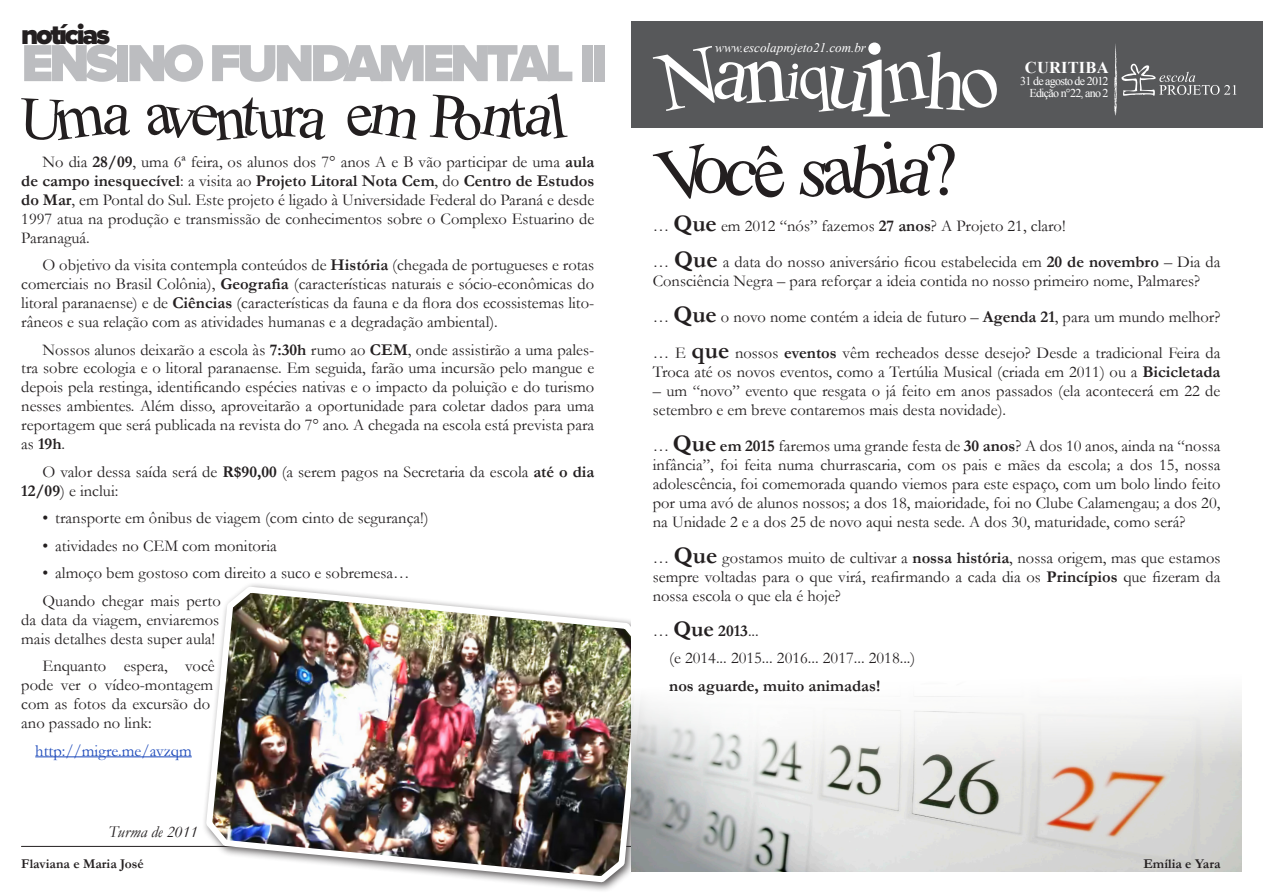
<style>
.page{position:relative;width:1263px;height:893px;background:#fff}
.page>*{position:absolute;margin:0;border:0;box-sizing:border-box;transform-origin:0 0}
.t1{font:900 54px "Proxima Nova";letter-spacing:-.08em;color:#bcbdc0}
.t2{font:900 28.5px "Proxima Nova";letter-spacing:-.08em;color:#231f20}
.t3{font:16.5px/18.9px "Garamond";color:#231f20;text-align:justify}
.t4{font:700 16.5px "Garamond";color:#231f20}
.t5{font:16.5px "Garamond";color:#1a48ba}
.t6{font:italic 16.5px "Garamond";color:#231f20}
.t7{font:700 16.5px "Times New Roman";letter-spacing:.01em;color:#fff}
.t8{font:700 13.5px "Garamond";color:#231f20}
.t9{font:italic 13.05px "Times New Roman";color:#fff}
.t10{font:12px "Times New Roman";letter-spacing:-.06em;color:#fff}
.s1{font-weight:700}
.s2{font-weight:700;font-size:24px}
.s3{font-weight:700;font-size:22.5px}
</style>
<div class="page">
<hr style="left:21px;top:846px;width:610px;height:1px;background:#231f20">
<div style="left:202px;top:582px;width:454px;height:311px;background:#231f20;opacity:.75"></div>
<img style="left:203px;top:582px;width:446px;height:303px">
<img style="left:631px;top:842px;width:611px;height:30px">
<div style="left:631px;top:21px;width:632px;height:107px;background:#57585a"></div>
<svg style="left:1114px;top:44px;width:122px;height:72px"></svg>
<svg style="left:653px;top:43px;width:344px;height:74px"></svg>
<hr style="left:35px;top:756px;width:157px;height:1px;background:#1a48ba">
<svg style="left:631px;top:582px;width:611px;height:260px"></svg>
<svg style="left:653px;top:144px;width:131px;height:55px"></svg>
<svg style="left:800px;top:141px;width:155px;height:58px"></svg>
<svg style="left:147px;top:97px;width:178px;height:43px"></svg>
<svg style="left:347px;top:105px;width:69px;height:35px"></svg>
<svg style="left:430px;top:94px;width:137px;height:47px"></svg>
<svg style="left:21px;top:98px;width:109px;height:42px"></svg>
<p class="t2" style="left:21px;top:22px;width:90px">notícias</p>
<p class="t1" style="left:21px;top:38px;width:588px">ENSINO FUNDAMENTAL II</p>
<p class="t3" style="left:21px;top:152px;width:575px;text-indent:21px">No dia <span class="s1">28/09</span>, uma 6ª feira, os alunos dos 7° anos A e B vão participar de uma <span class="s1">aula de campo inesquecível</span>: a visita ao <span class="s1">Projeto Litoral Nota Cem</span>, do <span class="s1">Centro de Estudos do Mar</span>, em Pontal do Sul. Este projeto é ligado à Universidade Federal do Paraná e desde 1997 atua na produção e transmissão de conhecimentos sobre o Complexo Estuarino de Paranaguá.</p>
<p class="t3" style="left:21px;top:255px;width:575px;text-indent:21px">O objetivo da visita contempla conteúdos de <span class="s1">História</span> (chegada de portugueses e rotas comerciais no Brasil Colônia), <span class="s1">Geografia</span> (características naturais e sócio-econômicas do litoral paranaense) e de <span class="s1">Ciências</span> (características da fauna e da flora dos ecossistemas lito&shy;râneos e sua relação com as atividades humanas e a degradação ambiental).</p>
<p class="t3" style="left:21px;top:340px;width:575px;text-indent:21px">Nossos alunos deixarão a escola às <span class="s1">7:30h</span> rumo ao <span class="s1">CEM</span>, onde assistirão a uma pales&shy;tra sobre ecologia e o litoral paranaense. Em seguida, farão uma incursão pelo mangue e depois pela restinga, identificando espécies nativas e o impacto da poluição e do turismo nesses ambientes. Além disso, aproveitarão a oportunidade para coletar dados para uma reportagem que será publicada na revista do 7° ano. A chegada na escola está prevista para as <span class="s1">19h</span>.</p>
<p class="t3" style="left:21px;top:462px;width:574px;text-indent:21px">O valor dessa saída será de <span class="s1">R$90,00</span> (a serem pagos na Secretaria da escola <span class="s1">até o dia<br>12/09</span>) e inclui:</p>
<p class="t3" style="left:43px;top:508px;width:388px">• transporte em ônibus de viagem (com cinto de segurança!)</p>
<p class="t3" style="left:43px;top:536px;width:236px">• atividades no CEM com monitoria</p>
<p class="t3" style="left:43px;top:563px;width:369px">• almoço bem gostoso com direito a suco e sobremesa…</p>
<p class="t3" style="left:21px;top:591px;width:201px;text-indent:21px">Quando chegar mais perto da data da viagem, enviaremos mais detalhes desta super aula!</p>
<p class="t3" style="left:21px;top:656px;width:195px;text-align:left;text-indent:21px">Enquanto espera, você pode ver o vídeo-montagem com as fotos da excursão do ano passado no link:</p>
<p class="t5" style="left:35px;top:740px;width:158px">http://migre.me/avzqm</p>
<p class="t6" style="left:108px;top:821px;width:91px">Turma de 2011</p>
<p class="t8" style="left:21px;top:856px;width:124px">Flaviana e Maria José</p>
<p class="t9" style="left:715px;top:39px;width:152px">www.escolaprojeto21.com.br</p>
<p class="t7" style="left:1025px;top:56px;width:85px">CURITIBA</p>
<p class="t10" style="left:1020px;top:73px;width:90px">31 de agosto de 2012</p>
<p class="t10" style="left:1029px;top:85px;width:81px">Edição n°22, ano 2</p>
<p class="t3" style="left:653px;top:208px;width:569px;line-height:36.2px">… <span class="s2">Que</span> em 2012 “nós” fazemos <span class="s1">27 anos</span>? A Projeto 21, claro!<br>… <span class="s2">Que</span> a data do nosso aniversário ficou estabelecida em <span class="s1">20 de novembro</span> – Dia da</p>
<p class="t3" style="left:653px;top:263px;width:569px;line-height:36.2px;text-align:left">Consciência Negra – para reforçar a ideia contida no nosso primeiro nome, Palmares? … <span class="s2">Que</span> o novo nome contém a ideia de futuro – <span class="s1">Agenda 21</span>, para um mundo melhor? … E <span class="s2">que</span> nossos <span class="s1">eventos</span> vêm recheados desse desejo? Desde a tradicional Feira da</p>
<p class="t3" style="left:653px;top:363px;width:569px">Troca até os novos eventos, como a Tertúlia Musical (criada em 2011) ou a <span class="s1">Bicicletada</span></p>
<p class="t3" style="left:653px;top:382px;width:569px">– um “novo” evento que resgata o já feito em anos passados (ela acontecerá em 22 de setembro e em breve contaremos mais desta novidade).</p>
<p class="t3" style="left:653px;top:437px;width:569px">… <span class="s2">Que</span> <span class="s1">em 2015</span> faremos uma grande festa de <span class="s1">30 anos</span>? A dos 10 anos, ainda na “nossa infância”, foi feita numa churrascaria, com os pais e mães da escola; a dos 15, nossa adolescência, foi comemorada quando viemos para este espaço, com um bolo lindo feito por uma avó de alunos nossos; a dos 18, maioridade, foi no Clube Calamengau; a dos 20, na Unidade 2 e a dos 25 de novo aqui nesta sede. A dos 30, maturidade, como será?</p>
<p class="t3" style="left:653px;top:549px;width:569px">… <span class="s2">Que</span> gostamos muito de cultivar a <span class="s1">nossa história</span>, nossa origem, mas que estamos sempre voltadas para o que virá, reafirmando a cada dia os <span class="s1">Princípios</span> que fizeram da nossa escola o que ela é hoje?</p>
<p class="t3" style="left:669px;top:617px;width:248px;line-height:27.5px;text-indent:-16px">… <span class="s3">Que</span> <span class="s1">2013</span>...<br>(e 2014... 2015... 2016... 2017... 2018...)</p>
<p class="t4" style="left:669px;top:676px;width:213px">nos aguarde, muito animadas!</p>
<p class="t8" style="left:1143px;top:856px;width:79px">Emília e Yara</p>
</div>
